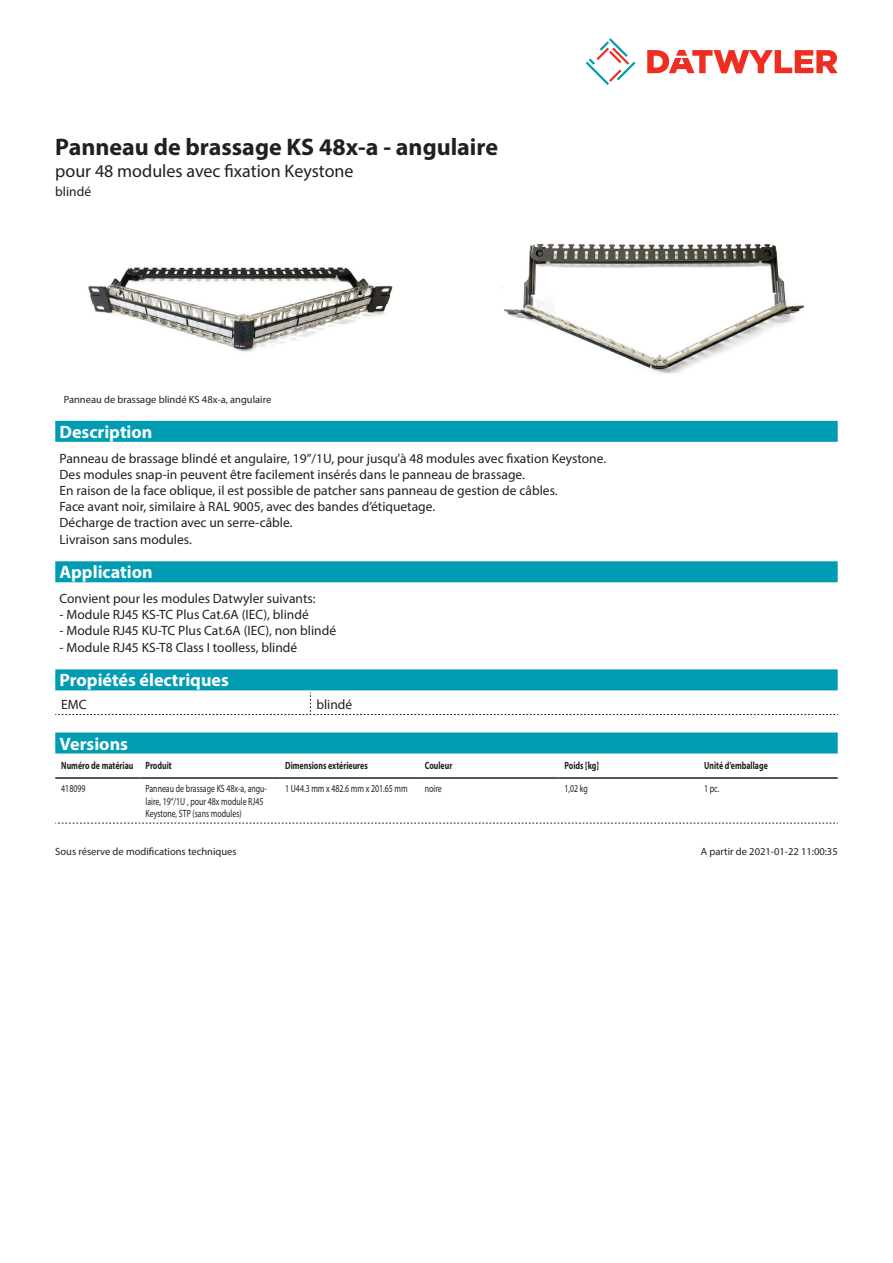
<style>
.page{position:relative;width:893px;height:1263px;background:#fff}
.page>*{position:absolute;margin:0;border:0;box-sizing:border-box;transform-origin:0 0}
.Product_Head{font:700 24px "Myriad Pro";color:#231f20}
.Standard_Head_Proper{font:700 18px "Myriad Pro";color:#fff}
.SubHead{font:18px "Myriad Pro";color:#231f20}
.Standard_text{font:13.5px/16.2px "Myriad Pro";color:#231f20}
.myriad_light_propert{font:13.5px "Myriad Pro";color:#231f20}
.myriadlight{font:10.5px/12.6px "Myriad Pro";color:#231f20;scale:.75 1}
.myriadbold{font:700 10.5px "Myriad Pro";color:#231f20;scale:.75 1}
.Footnote{font:10.5px "Myriad Pro";color:#231f20}
.imagetext{font:10.5px "Myriad Pro";color:#231f20}
</style>
<div class="page">
<svg style="left:586px;top:38px;width:49px;height:47px"></svg>
<svg style="left:647px;top:50px;width:191px;height:23px"></svg>
<img style="left:88px;top:267px;width:304px;height:85px">
<img style="left:501px;top:243px;width:303px;height:131px">
<div style="left:55px;top:732px;width:783px;height:21px;background:#009cb3"></div>
<hr style="left:55px;top:777px;width:85px;height:2px;background:#231f20">
<hr style="left:140px;top:777px;width:139px;height:2px;background:#231f20">
<hr style="left:279px;top:777px;width:140px;height:2px;background:#231f20">
<hr style="left:419px;top:777px;width:139px;height:2px;background:#231f20">
<hr style="left:558px;top:777px;width:140px;height:2px;background:#231f20">
<hr style="left:698px;top:777px;width:140px;height:2px;background:#231f20">
<svg style="left:55px;top:823px;width:783px;height:1px"></svg>
<div style="left:55px;top:421px;width:783px;height:21px;background:#009cb3"></div>
<div style="left:55px;top:561px;width:783px;height:21px;background:#009cb3"></div>
<div style="left:55px;top:669px;width:783px;height:21px;background:#009cb3"></div>
<svg style="left:55px;top:692px;width:783px;height:23px"></svg>
<p class="Product_Head" style="left:55px;top:131px;width:444px">Panneau de brassage KS 48x-a - angulaire</p>
<p class="SubHead" style="left:55px;top:160px;width:300px">pour 48 modules avec fixation Keystone</p>
<p class="Standard_text" style="left:55px;top:183px;width:37px">blindé</p>
<p class="imagetext" style="left:64px;top:393px;width:209px">Panneau de brassage blindé KS 48x-a, angulaire</p>
<p class="Standard_Head_Proper" style="left:60px;top:420px;width:94px">Description</p>
<p class="Standard_text" style="left:60px;top:450px;width:548px">Panneau de brassage blindé et angulaire, 19”/1U, pour jusqu’à 48 modules avec fixation Keystone.<br>Des modules snap-in peuvent être facilement insérés dans le panneau de brassage.<br>En raison de la face oblique, il est possible de patcher sans panneau de gestion de câbles.<br>Face avant noir, similaire à RAL 9005, avec des bandes d’étiquetage.<br>Décharge de traction avec un serre-câble.<br>Livraison sans modules.</p>
<p class="Standard_Head_Proper" style="left:60px;top:560px;width:95px">Application</p>
<p class="Standard_text" style="left:60px;top:590px;width:258px">Convient pour les modules Datwyler suivants:</p>
<p class="Standard_text" style="left:60px;top:606px;width:251px">- Module RJ45 KS-TC Plus Cat.6A (IEC), blindé</p>
<p class="Standard_text" style="left:60px;top:623px;width:278px">- Module RJ45 KU-TC Plus Cat.6A (IEC), non blindé</p>
<p class="Standard_text" style="left:60px;top:639px;width:239px">- Module RJ45 KS-T8 Class I toolless, blindé</p>
<p class="Standard_Head_Proper" style="left:60px;top:669px;width:171px">Propiétés électriques</p>
<p class="myriad_light_propert" style="left:61px;top:696px;width:27px">EMC</p>
<p class="myriad_light_propert" style="left:316px;top:696px;width:37px">blindé</p>
<p class="Standard_Head_Proper" style="left:60px;top:732px;width:70px">Versions</p>
<p class="myriadbold" style="left:61px;top:759px;width:98px">Numéro de matériau</p>
<p class="myriadbold" style="left:146px;top:759px;width:37px">Produit</p>
<p class="myriadbold" style="left:285px;top:759px;width:112px">Dimensions extérieures</p>
<p class="myriadbold" style="left:425px;top:759px;width:38px">Couleur</p>
<p class="myriadbold" style="left:564px;top:759px;width:48px">Poids [kg]</p>
<p class="myriadbold" style="left:704px;top:759px;width:87px">Unité d’emballage</p>
<p class="myriadlight" style="left:61px;top:782px;width:34px">418099</p>
<p class="myriadlight" style="left:146px;top:782px;width:164px">Panneau de brassage KS 48x-a, angu&shy;laire, 19‘‘/1U , pour 48x module RJ45<br>Keystone, STP (sans modules)</p>
<p class="myriadlight" style="left:285px;top:782px;width:165px">1 U44.3 mm x 482.6 mm x 201.65 mm</p>
<p class="myriadlight" style="left:425px;top:782px;width:24px">noire</p>
<p class="myriadlight" style="left:564px;top:782px;width:33px">1,02 kg</p>
<p class="myriadlight" style="left:704px;top:782px;width:22px">1 pc.</p>
<p class="Footnote" style="left:55px;top:845px;width:183px">Sous réserve de modifications techniques</p>
<p class="Footnote" style="left:701px;top:845px;width:138px">A partir de 2021-01-22 11:00:35</p>
</div>
